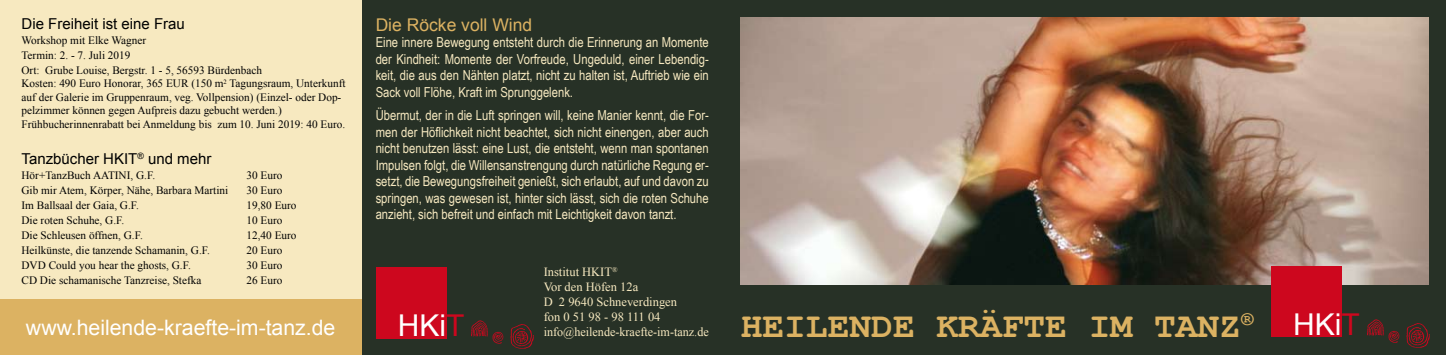
<style>
.page{position:relative;width:1446px;height:355px;background:#fff}
.page>*{position:absolute;margin:0;border:0;box-sizing:border-box;transform-origin:0 0}
.t1{font:700 36.25px "Courier New";color:#dcb262}
.t2{font:30px "Arial";color:#fff}
.t3{font:21.25px "Arial";color:#fff}
.t4{font:17.5px "Arial";color:#dcb262}
.t5{font:15px "Arial";color:#000}
.t6{font:13.75px/16.5px "Arial Narrow";color:#f7e9c0;text-align:justify}
.t7{font:12.5px/15px "Times New Roman";color:#f7e9c0}
.t8{font:11.25px/13.5px "Times New Roman";color:#000}
.s1{color:#cd071e}
</style>
<div class="page">
<div style="left:361px;top:0;width:1085px;height:354px;background:#273126"></div>
<div style="left:0;top:0;width:361px;height:312px;background:#f7e9c0"></div>
<img style="left:471px;top:320px;width:63px;height:29px">
<div style="left:376px;top:267px;width:70px;height:70px;background:#cd071e"></div>
<div style="left:0;top:299px;width:361px;height:55px;background:#dcb262"></div>
<img style="left:741px;top:18px;width:687px;height:266px">
<img style="left:1367px;top:319px;width:63px;height:29px">
<div style="left:1271px;top:266px;width:71px;height:71px;background:#cd071e"></div>
<p class="t4" style="left:376px;top:13px;width:158px">Die Röcke voll Wind</p>
<p class="t6" style="left:376px;top:33px;width:335px">Eine innere Bewegung entsteht durch die Erinnerung an Momente der Kindheit: Momente der Vorfreude, Ungeduld, einer Lebendig&shy;keit, die aus den Nähten platzt, nicht zu halten ist, Auftrieb wie ein Sack voll Flöhe, Kraft im Sprunggelenk.</p>
<p class="t6" style="left:376px;top:106px;width:335px">Übermut, der in die Luft springen will, keine Manier kennt, die For&shy;men der Höflichkeit nicht beachtet, sich nicht einengen, aber auch nicht benutzen lässt: eine Lust, die entsteht, wenn man spontanen Impulsen folgt, die Willensanstrengung durch natürliche Regung er&shy;setzt, die Bewegungsfreiheit genießt, sich erlaubt, auf und davon zu springen, was gewesen ist, hinter sich lässt, sich die roten Schuhe anzieht, sich befreit und einfach mit Leichtigkeit davon tanzt.</p>
<p class="t5" style="left:22px;top:14px;width:165px">Die Freiheit ist eine Frau</p>
<p class="t8" style="left:22px;top:32px;width:242px;line-height:15px">Workshop mit Elke Wagner<br>Termin: 2. - 7. Juli 2019<br>Ort: Grube Louise, Bergstr. 1 - 5, 56593 Bürdenbach</p>
<p class="t8" style="left:22px;top:76px;width:325px">Kosten: 490 Euro Honorar, 365 EUR (150 m<sup>2</sup> Tagungsraum, Unterkunft auf der Galerie im Gruppenraum, veg. Vollpension) (Einzel- oder Dop&shy;pelzimmer können gegen Aufpreis dazu gebucht werden.)<br>Frühbucherinnenrabatt bei Anmeldung bis zum 10. Juni 2019: 40 Euro.</p>
<p class="t5" style="left:22px;top:149px;width:191px">Tanzbücher HKIT<sup>®</sup> und mehr</p>
<p class="t8" style="left:22px;top:168px;width:135px">Hör+TanzBuch Aatini, G.F.</p>
<p class="t8" style="left:247px;top:168px;width:37px">30 Euro</p>
<p class="t8" style="left:22px;top:183px;width:208px">Gib mir Atem, Körper, Nähe, Barbara Martini</p>
<p class="t8" style="left:247px;top:183px;width:37px">30 Euro</p>
<p class="t8" style="left:22px;top:198px;width:119px">Im Ballsaal der Gaia, G.F.</p>
<p class="t8" style="left:247px;top:198px;width:51px">19,80 Euro</p>
<p class="t8" style="left:22px;top:213px;width:104px">Die roten Schuhe, G.F.</p>
<p class="t8" style="left:247px;top:213px;width:37px">10 Euro</p>
<p class="t8" style="left:22px;top:228px;width:123px">Die Schleusen öffnen, G.F.</p>
<p class="t8" style="left:247px;top:228px;width:51px">12,40 Euro</p>
<p class="t8" style="left:22px;top:243px;width:190px">Heilkünste, die tanzende Schamanin, G.F.</p>
<p class="t8" style="left:247px;top:243px;width:37px">20 Euro</p>
<p class="t8" style="left:22px;top:258px;width:171px">DVD Could you hear the ghosts, G.F.</p>
<p class="t8" style="left:247px;top:258px;width:37px">30 Euro</p>
<p class="t8" style="left:22px;top:273px;width:181px">CD Die schamanische Tanzreise, Stefka</p>
<p class="t8" style="left:247px;top:273px;width:37px">26 Euro</p>
<p class="t7" style="left:544px;top:264px;width:135px">Institut HKIT<sup>®<br></sup>Vor den Höfen 12a<br>D 2 9640 Schneverdingen fon 0 51 98 - 98 111 04</p>
<h2 class="t2" style="left:398px;top:305px;width:68px">HKi<span class="s1">T</span></h2>
<h3 class="t3" style="left:26px;top:313px;width:311px">www.heilende-kraefte-im-tanz.de</h3>
<p class="t7" style="left:544px;top:324px;width:167px">info@heilende-kraefte-im-tanz.de</p>
<h1 class="t1" style="left:741px;top:303px;width:515px">HEILENDE KRÄFTE IM TANZ<sup>®</sup></h1>
<h2 class="t2" style="left:1293px;top:304px;width:68px">HKi<span class="s1">T</span></h2>
</div>
